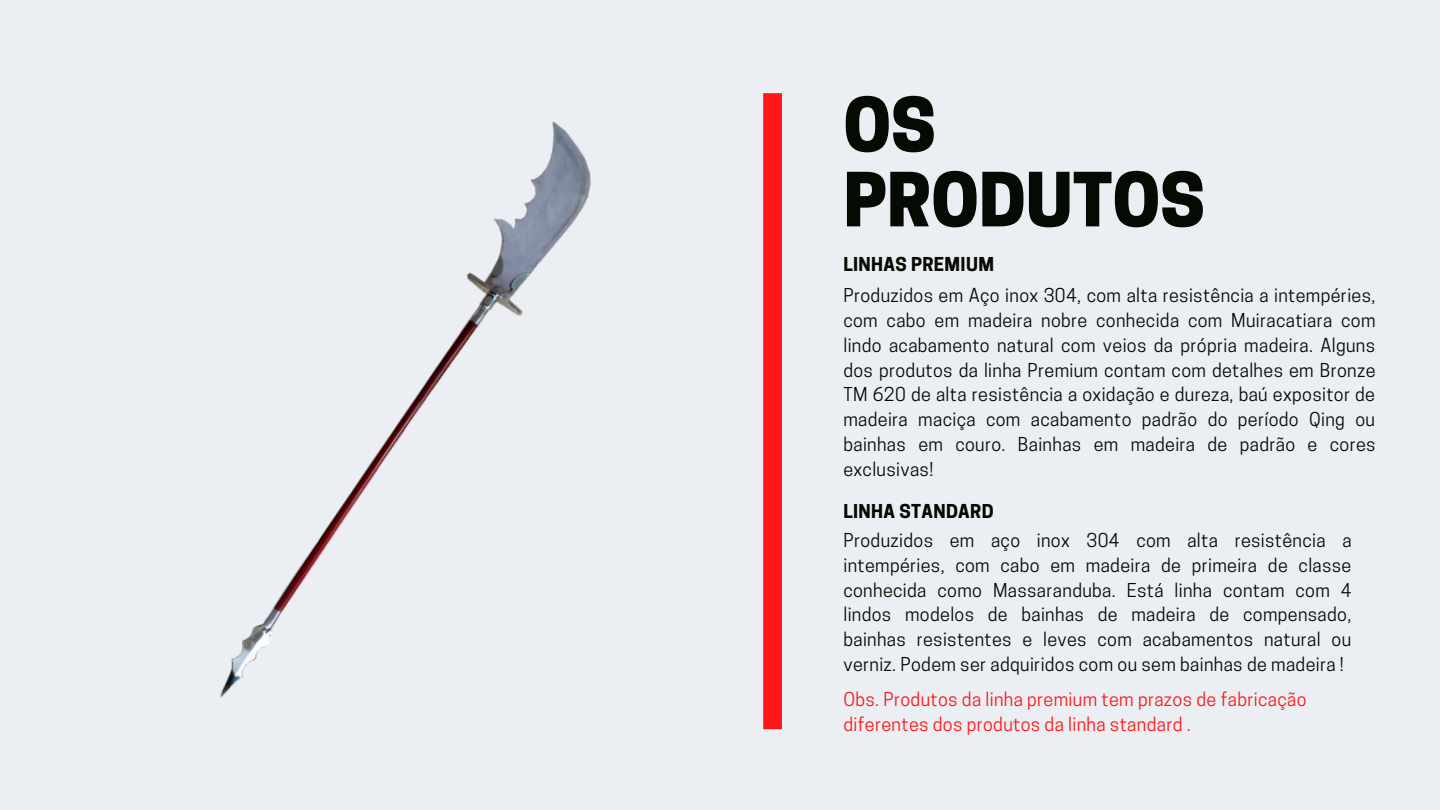
<style>
.page{position:relative;width:1440px;height:810px;background:#ebeef3}
.page>*{position:absolute;margin:0;border:0;box-sizing:border-box;transform-origin:0 0}
.t1{font:800 70px/75px "Cooper Hewitt";color:#030b02}
.t2{font:18px/24.8px "Cooper Hewitt";letter-spacing:.02em;color:#030b02;text-align:justify}
.t3{font:18px/24.8px "Cooper Hewitt";letter-spacing:.02em;color:#ff1616}
.t4{font:700 18px "Cooper Hewitt";letter-spacing:.02em;color:#030b02}
</style>
<div class="page">
<div style="left:763px;top:93px;width:19px;height:636px;background:#ff1616"></div>
<img style="left:220px;top:93px;width:560px;height:637px">
<h1 class="t1" style="left:843px;top:96px;width:363px">OS<br>PRODUTOS</h1>
<p class="t4" style="left:843px;top:257px;width:152px">LINHAS PREMIUM</p>
<p class="t2" style="left:843px;top:286px;width:534px">Produzidos em Aço inox 304, com alta resistência a intempéries, com cabo em madeira nobre conhecida com Muiracatiara com lindo acabamento natural com veios da própria madeira. Alguns dos produtos da linha Premium contam com detalhes em Bronze TM 620 de alta resistência a oxidação e dureza, baú expositor de madeira maciça com acabamento padrão do período Qing ou bainhas em couro. Bainhas em madeira de padrão e cores exclusivas!</p>
<p class="t4" style="left:843px;top:505px;width:152px">LINHA STANDARD</p>
<p class="t2" style="left:843px;top:530px;width:510px">Produzidos em aço inox 304 com alta resistência a intempéries, com cabo em madeira de primeira de classe conhecida como Massaranduba. Está linha contam com 4 lindos modelos de bainhas de madeira de compensado, bainhas resistentes e leves com acabamentos natural ou verniz. Podem ser adquiridos com ou sem bainhas de madeira !</p>
<p class="t3" style="left:843px;top:689px;width:465px">Obs. Produtos da linha premium tem prazos de fabricação diferentes dos produtos da linha standard .</p>
</div>
